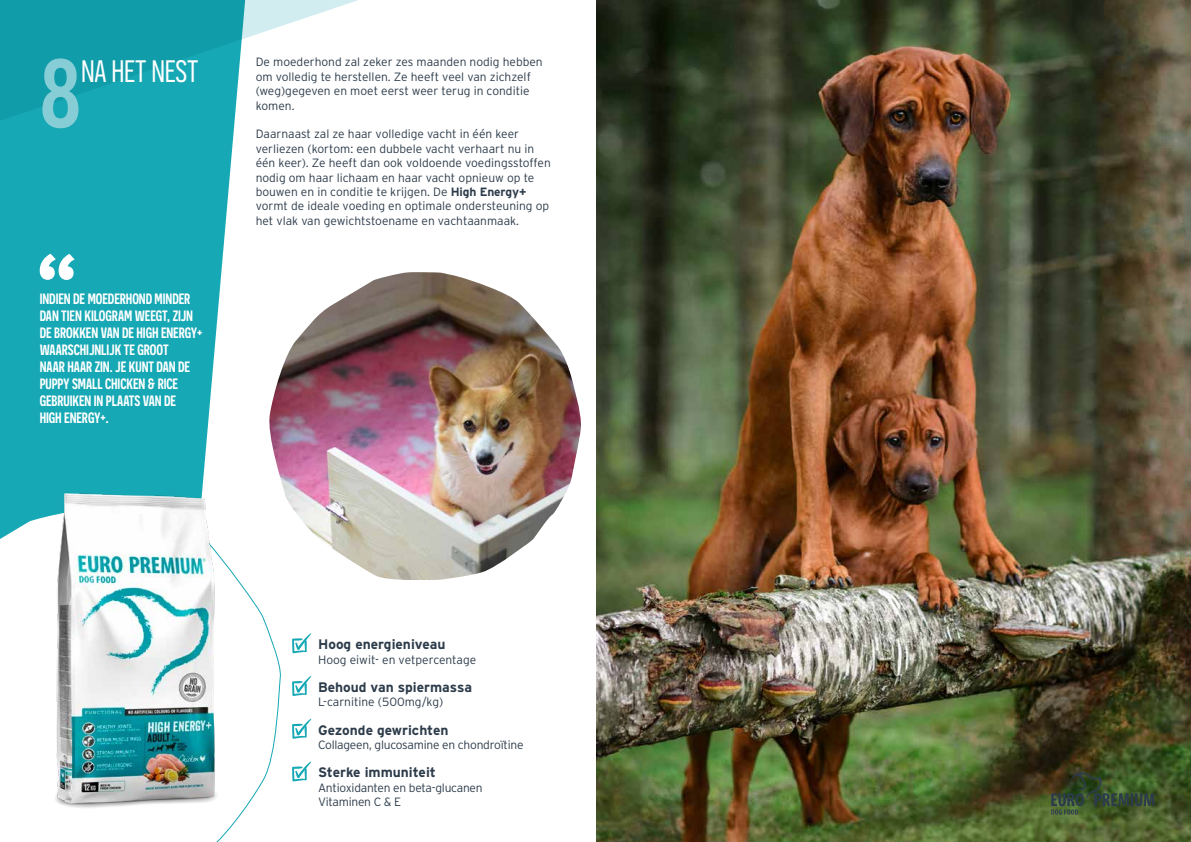
<style>
.page{position:relative;width:1191px;height:842px;background:#fff}
.page>*{position:absolute;margin:0;border:0;box-sizing:border-box;transform-origin:0 0}
.t1{font:600 96.5px "Novecentosanscondensed";color:#87cdd6}
.t2{font:31px "Novecentosanscondensed";letter-spacing:-.01em;color:#fff}
.t3{font:600 15px/17px "Novecentosanscondensed";letter-spacing:-.005em;color:#fff}
.t4{font:700 13.8px "Interstate";color:#2d3c4b}
.t5{font:300 12px/14.4px "Interstate";color:#2d3c4b}
.t6{font:300 12px/14.4px "Interstate";letter-spacing:-.02em;color:#2d3c4b}
.s1{font-weight:700}
</style>
<div class="page">
<div style="left:0;top:125px;width:235px;height:375px;background:#16a8b4"></div>
<svg style="left:0;top:0;width:358px;height:125px"></svg>
<img style="left:269px;top:272px;width:312px;height:308px">
<img style="left:596px;top:0;width:595px;height:842px">
<svg style="left:292px;top:633px;width:19px;height:20px"></svg>
<svg style="left:292px;top:676px;width:19px;height:20px"></svg>
<svg style="left:292px;top:719px;width:19px;height:20px"></svg>
<svg style="left:292px;top:761px;width:19px;height:20px"></svg>
<svg style="left:40px;top:254px;width:35px;height:26px"></svg>
<svg style="left:1051px;top:772px;width:106px;height:43px;background:#3b502c"></svg>
<img style="left:5px;top:486px;width:263px;height:337px">
<h1 class="t1" style="left:40px;top:37px;width:43px">8</h1>
<h2 class="t2" style="left:81px;top:54px;width:119px">NA HET NEST</h2>
<p class="t3" style="left:40px;top:290px;width:165px">INDIEN DE MOEDERHOND MINDER<br>DAN TIEN KILOGRAM WEEGT, ZIJN<br>DE BROKKEN VAN DE HIGH ENERGY+<br>WAARSCHIJNLIJK TE GROOT<br>NAAR HAAR ZIN. JE KUNT DAN DE<br>PUPPY SMALL CHICKEN &amp; RICE<br>GEBRUIKEN IN PLAATS VAN DE<br>HIGH ENERGY+.</p>
<p class="t5" style="left:256px;top:55px;width:288px">De moederhond zal zeker zes maanden nodig hebben om volledig te herstellen. Ze heeft veel van zichzelf (weg)gegeven en moet eerst weer terug in conditie komen.</p>
<p class="t5" style="left:256px;top:127px;width:297px">Daarnaast zal ze haar volledige vacht in één keer verliezen (kortom: een dubbele vacht verhaart nu in één keer). Ze heeft dan ook voldoende voedingsstoffen nodig om haar lichaam en haar vacht opnieuw op te bouwen en in conditie te krijgen. De <span class="s1">High Energy+ </span>vormt de ideale voeding en optimale ondersteuning op het vlak van gewichtstoename en vachtaanmaak.</p>
<p class="t4" style="left:318px;top:637px;width:129px">Hoog energieniveau</p>
<p class="t5" style="left:318px;top:652px;width:160px">Hoog eiwit- en vetpercentage</p>
<p class="t4" style="left:318px;top:679px;width:155px">Behoud van spiermassa</p>
<p class="t5" style="left:318px;top:695px;width:127px">L-carnitine (500mg/kg)</p>
<p class="t4" style="left:318px;top:722px;width:132px">Gezonde gewrichten</p>
<p class="t6" style="left:318px;top:738px;width:207px">Collageen, glucosamine en chondroïtine</p>
<p class="t4" style="left:318px;top:765px;width:119px">Sterke immuniteit</p>
<p class="t6" style="left:318px;top:780px;width:166px">Antioxidanten en beta-glucanen<br>Vitaminen C &amp; E</p>
</div>
